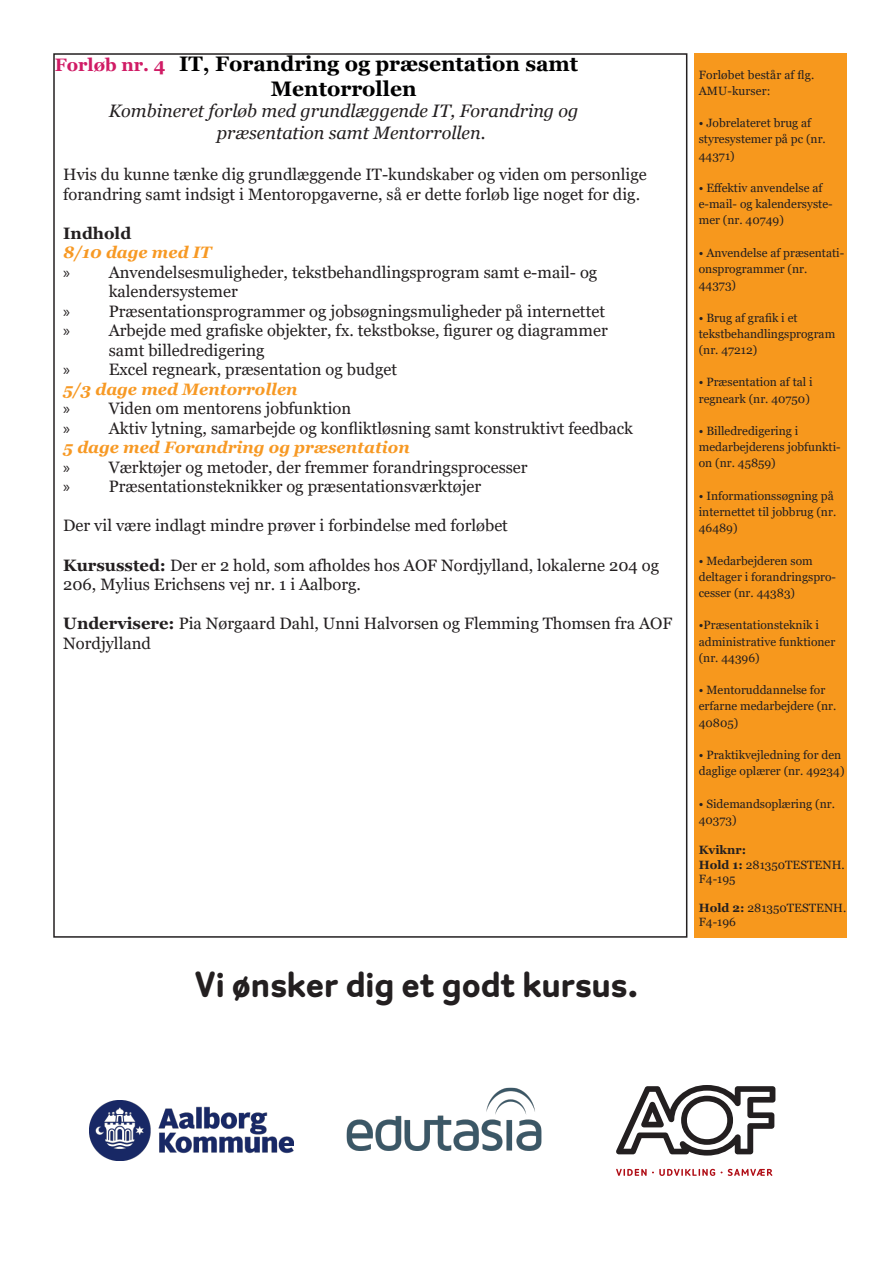
<style>
.page{position:relative;width:893px;height:1263px;background:#fff}
.page>*{position:absolute;margin:0;border:0;box-sizing:border-box;transform-origin:0 0}
.t1{font:700 36px "Flavin";color:#231f20}
.t2{font:700 21px "Georgia";color:#000001}
.t3{font:italic 18px/21.6px "Georgia";color:#231f20}
.t4{font:16.5px/19.5px "Georgia";color:#231f20}
.t5{font:italic 700 16.5px "Georgia";color:#f79924}
.Brødtekst{font:700 16.5px "Georgia";color:#231f20}
.Brødtekst-2{font:12px/16.2px "Georgia";color:#231f20}
.Punktopstilling{font:12px/16.2px "Georgia";letter-spacing:.01em;color:#231f20}
.s1{font-size:18px;color:#d01b65}
.s2{font-family:"Myriad Pro"}
.s3{font-weight:700}
</style>
<div class="page">
<div style="left:694px;top:53px;width:153px;height:885px;background:#f7981d"></div>
<img style="left:90px;top:1100px;width:203px;height:61px">
<img style="left:346px;top:1087px;width:196px;height:64px">
<svg style="left:616px;top:1085px;width:159px;height:70px"></svg>
<svg style="left:616px;top:1169px;width:156px;height:7px"></svg>
<p class="t2" style="left:55px;top:50px;width:525px"><span class="s1">Forløb nr. 4</span> IT, Forandring og præsentation samt</p>
<p class="t2" style="left:271px;top:75px;width:147px">Mentorrollen</p>
<p class="t3" style="left:217px;top:101px;width:363px;text-indent:-108px">Kombineret forløb med grundlæggende IT, Forandring og præsentation samt Mentorrollen.</p>
<p class="t4" style="left:63px;top:165px;width:585px">Hvis du kunne tænke dig grundlæggende IT-kundskaber og viden om personlige forandring samt indsigt i Mentoropgaverne, så er dette forløb lige noget for dig.</p>
<p class="Brødtekst" style="left:63px;top:222px;width:70px">Indhold</p>
<p class="t5" style="left:63px;top:242px;width:150px">8/10 dage med IT</p>
<p class="t4" style="left:109px;top:263px;width:490px;text-indent:-45px"><span class="s2">»</span> Anvendelsesmuligheder, tekstbehandlingsprogram samt e-mail- og kalendersystemer</p>
<p class="t4" style="left:63px;top:302px;width:543px"><span class="s2">»</span> Præsentationsprogrammer og jobsøgningsmuligheder på internettet</p>
<p class="t4" style="left:109px;top:321px;width:500px;text-indent:-45px"><span class="s2">»</span> Arbejde med grafiske objekter, fx. tekstbokse, figurer og diagrammer samt billedredigering</p>
<p class="t4" style="left:63px;top:360px;width:335px"><span class="s2">»</span> Excel regneark, præsentation og budget</p>
<p class="t5" style="left:63px;top:378px;width:236px">5/3 dage med Mentorrollen</p>
<p class="t4" style="left:63px;top:399px;width:289px"><span class="s2">»</span> Viden om mentorens jobfunktion</p>
<p class="t4" style="left:63px;top:419px;width:571px"><span class="s2">»</span> Aktiv lytning, samarbejde og konfliktløsning samt konstruktivt feedback</p>
<p class="t5" style="left:63px;top:437px;width:348px">5 dage med Forandring og præsentation</p>
<p class="t4" style="left:63px;top:458px;width:466px"><span class="s2">»</span> Værktøjer og metoder, der fremmer forandringsprocesser</p>
<p class="t4" style="left:63px;top:477px;width:420px"><span class="s2">»</span> Præsentationsteknikker og præsentationsværktøjer</p>
<p class="t4" style="left:63px;top:516px;width:446px">Der vil være indlagt mindre prøver i forbindelse med forløbet</p>
<p class="t4" style="left:63px;top:555px;width:597px"><span class="s3">Kursussted:</span> Der er 2 hold, som afholdes hos AOF Nordjylland, lokalerne 204 og<br>206, Mylius Erichsens vej nr. 1 i Aalborg.</p>
<p class="t4" style="left:63px;top:614px;width:611px"><span class="s3">Undervisere:</span> Pia Nørgaard Dahl, Unni Halvorsen og Flemming Thomsen fra AOF<br>Nordjylland</p>
<p class="t1" style="left:195px;top:960px;width:445px">Vi ønsker dig et godt kursus.</p>
<p class="Punktopstilling" style="left:699px;top:67px;width:117px">Forløbet består af flg.<br>AMU-kurser:</p>
<p class="Brødtekst-2" style="left:699px;top:115px;width:129px">• Jobrelateret brug af styresystemer på pc (nr.<br>44371)</p>
<p class="Brødtekst-2" style="left:699px;top:180px;width:135px">• Effektiv anvendelse af e-mail- og kalendersyste&shy;mer (nr. 40749)</p>
<p class="Brødtekst-2" style="left:699px;top:245px;width:147px">• Anvendelse af præsentati&shy;onsprogrammer (nr.<br>44373)</p>
<p class="Brødtekst-2" style="left:699px;top:310px;width:138px">• Brug af grafik i et tekstbehandlingsprogram (nr. 47212)</p>
<p class="Brødtekst-2" style="left:699px;top:374px;width:115px">• Præsentation af tal i regneark (nr. 40750)</p>
<p class="Brødtekst-2" style="left:699px;top:423px;width:143px">• Billedredigering i medarbejderens jobfunkti&shy;on (nr. 45859)</p>
<p class="Brødtekst-2" style="left:699px;top:488px;width:139px">• Informationssøgning på internettet til jobbrug (nr.<br>46489)</p>
<p class="Brødtekst-2" style="left:699px;top:553px;width:139px">• Medarbejderen som deltager i forandringspro&shy;cesser (nr. 44383)</p>
<p class="Brødtekst-2" style="left:699px;top:617px;width:138px">•Præsentationsteknik i administrative funktioner (nr. 44396)</p>
<p class="Brødtekst-2" style="left:699px;top:682px;width:139px">• Mentoruddannelse for erfarne medarbejdere (nr.<br>40805)</p>
<p class="Brødtekst-2" style="left:699px;top:747px;width:147px">• Praktikvejledning for den daglige oplærer (nr. 49234)</p>
<p class="Brødtekst-2" style="left:699px;top:796px;width:138px">• Sidemandsoplæring (nr.<br>40373)</p>
<p class="Brødtekst-2" style="left:699px;top:843px;width:147px;line-height:14.4px"><span class="s3">Kviknr:<br>Hold 1:</span> 281350TESTENH.<br>F4-195</p>
<p class="Brødtekst-2" style="left:699px;top:901px;width:149px;line-height:14.4px"><span class="s3">Hold 2:</span> 281350TESTENH.<br>F4-196</p>
</div>
